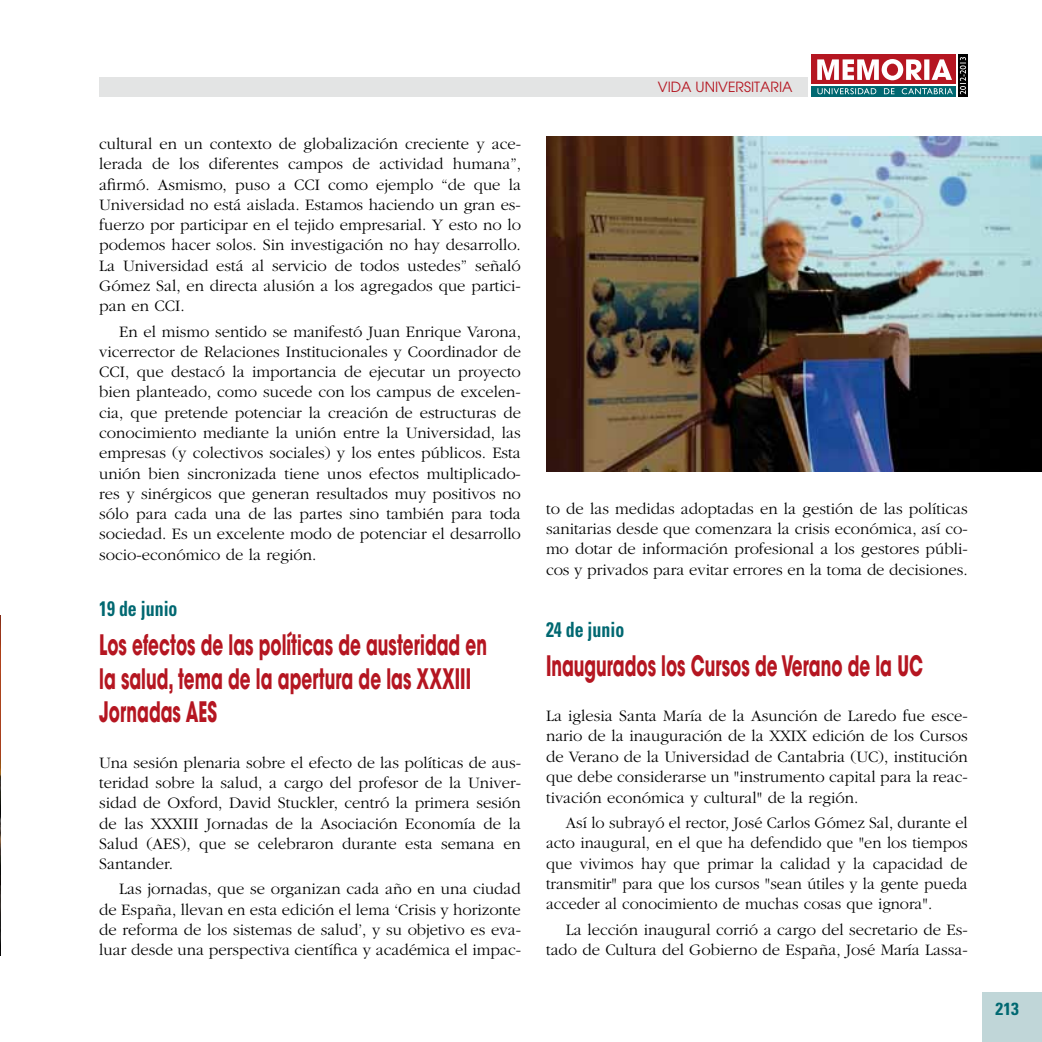
<style>
.page{position:relative;width:1042px;height:1042px;background:#fff}
.page>*{position:absolute;margin:0;border:0;box-sizing:border-box;transform-origin:0 0}
.t1{font:700 28px/33.6px "Avant Garde";color:#b51621;scale:.6 1}
.t2{font:700 condensed 21px "Univers";color:#006871;scale:.85 1}
.t3{font:700 condensed 17.5px "Univers";color:#006871}
.t4{font:300 16.62px/20.3px "Garamond";color:#000;text-align:justify}
.t5{font:14px "Avant Garde";color:#b51621}
</style>
<div class="page">
<div style="left:811px;top:86px;width:145px;height:11px;background:#006871"></div>
<div style="left:811px;top:54px;width:145px;height:30px;background:#b51621"></div>
<svg style="left:958px;top:54px;width:9px;height:43px"></svg>
<svg style="left:817px;top:88px;width:136px;height:6px"></svg>
<svg style="left:960px;top:57px;width:6px;height:37px"></svg>
<svg style="left:817px;top:59px;width:135px;height:21px"></svg>
<div style="left:982px;top:992px;width:60px;height:50px;background:#c0d6d8"></div>
<div style="left:99px;top:77px;width:708px;height:20px;background:#e3e4e4"></div>
<img style="left:546px;top:136px;width:496px;height:335px">
<img style="left:0;top:615px;width:1px;height:340px">
<p class="t4" style="left:99px;top:134px;width:423px">cultural en un contexto de globalización creciente y ace&shy;lerada de los diferentes campos de actividad humana”, afirmó. Asmismo, puso a CCI como ejemplo “de que la Universidad no está aislada. Estamos haciendo un gran es&shy;fuerzo por participar en el tejido empresarial. Y esto no lo podemos hacer solos. Sin investigación no hay desarrollo.<br>La Universidad está al servicio de todos ustedes” señaló Gómez Sal, en directa alusión a los agregados que partici&shy;pan en CCI.</p>
<p class="t4" style="left:99px;top:321px;width:423px;text-indent:20px">En el mismo sentido se manifestó Juan Enrique Varona, vicerrector de Relaciones Institucionales y Coordinador de CCI, que destacó la importancia de ejecutar un proyecto bien planteado, como sucede con los campus de excelen&shy;cia, que pretende potenciar la creación de estructuras de conocimiento mediante la unión entre la Universidad, las empresas (y colectivos sociales) y los entes públicos. Esta unión bien sincronizada tiene unos efectos multiplicado&shy;res y sinérgicos que generan resultados muy positivos no sólo para cada una de las partes sino también para toda sociedad. Es un excelente modo de potenciar el desarrollo socio-económico de la región.</p>
<p class="t2" style="left:99px;top:596px;width:94px">19 de junio</p>
<h1 class="t1" style="left:99px;top:628px;width:648px">Los efectos de las políticas de austeridad en la salud, tema de la apertura de las XXXIII<br>Jornadas AES</h1>
<p class="t4" style="left:99px;top:752px;width:423px">Una sesión plenaria sobre el efecto de las políticas de aus&shy;teridad sobre la salud, a cargo del profesor de la Univer&shy;sidad de Oxford, David Stuckler, centró la primera sesión de las XXXIII Jornadas de la Asociación Economía de la Salud (AES), que se celebraron durante esta semana en Santander.</p>
<p class="t4" style="left:99px;top:879px;width:423px;text-indent:20px">Las jornadas, que se organizan cada año en una ciudad de España, llevan en esta edición el lema ‘Crisis y horizonte de reforma de los sistemas de salud’, y su objetivo es eva&shy;luar desde una perspectiva científica y académica el impac-</p>
<p class="t5" style="left:658px;top:79px;width:136px">VIDA UNIVERSITARIA</p>
<p class="t4" style="left:546px;top:498px;width:423px">to de las medidas adoptadas en la gestión de las políticas sanitarias desde que comenzara la crisis económica, así co&shy;mo dotar de información profesional a los gestores públi&shy;cos y privados para evitar errores en la toma de decisiones.</p>
<p class="t2" style="left:546px;top:616px;width:94px">24 de junio</p>
<h1 class="t1" style="left:546px;top:648px;width:630px">Inaugurados los Cursos de Verano de la UC</h1>
<p class="t4" style="left:546px;top:706px;width:423px">La iglesia Santa María de la Asunción de Laredo fue esce&shy;nario de la inauguración de la XXIX edición de los Cursos de Verano de la Universidad de Cantabria (UC), institución que debe considerarse un "instrumento capital para la reac&shy;tivación económica y cultural" de la región.</p>
<p class="t4" style="left:546px;top:812px;width:423px;text-indent:20px">Así lo subrayó el rector, José Carlos Gómez Sal, durante el acto inaugural, en el que ha defendido que "en los tiempos que vivimos hay que primar la calidad y la capacidad de transmitir" para que los cursos "sean útiles y la gente pueda acceder al conocimiento de muchas cosas que ignora".</p>
<p class="t4" style="left:546px;top:919px;width:423px;text-align:right">La lección inaugural corrió a cargo del secretario de Es&shy;tado de Cultura del Gobierno de España, José María Lassa-</p>
<p class="t3" style="left:995px;top:998px;width:25px">213</p>
</div>
